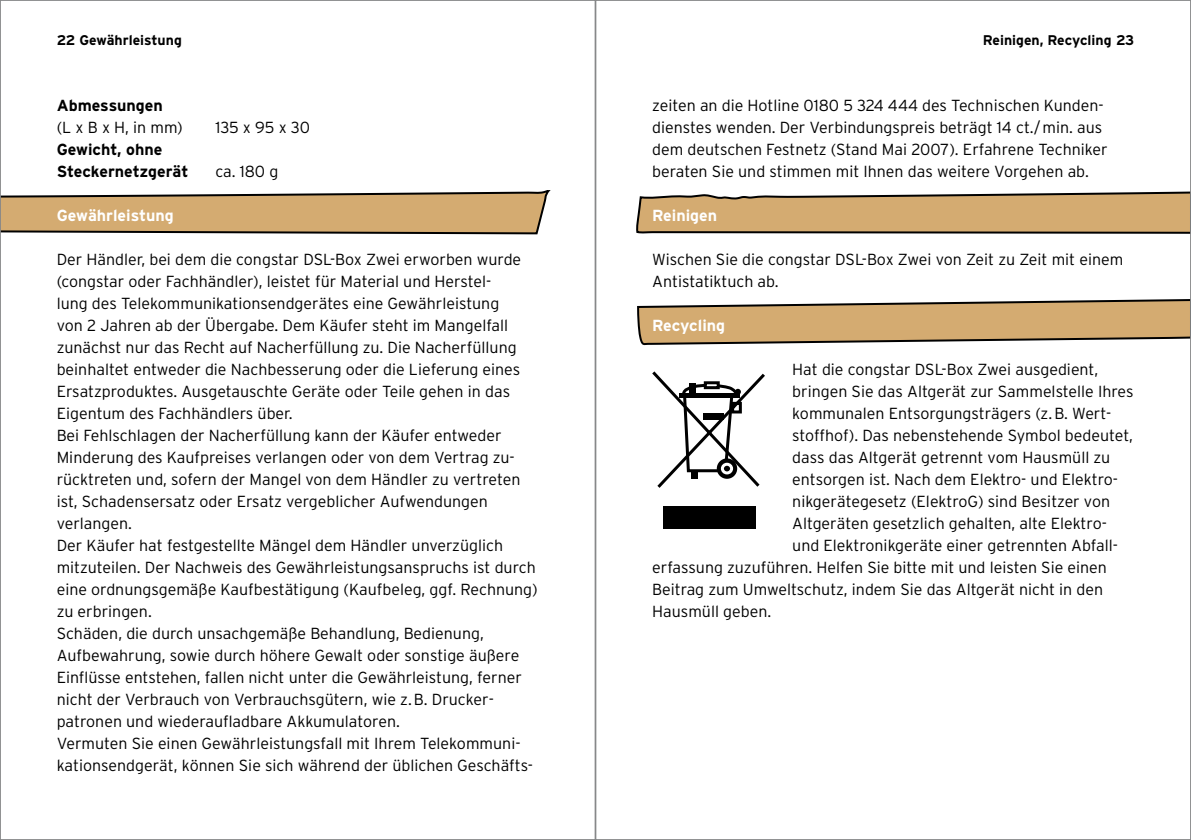
<style>
.page{position:relative;width:1191px;height:840px;background:#fff}
.page>*{position:absolute;margin:0;border:0;box-sizing:border-box;transform-origin:0 0}
.t1{font:300 16px/22px "Interstate";color:#000}
.t2{font:700 16px/22px "Interstate";color:#000}
.t3{font:700 16px "Interstate";color:#fff}
.t4{font:700 14px "Interstate";color:#000}
</style>
<div class="page">
<svg style="left:637px;top:299px;width:552px;height:47px;background:#c8aa7f"></svg>
<svg style="left:636px;top:191px;width:553px;height:43px;background:#c3a273"></svg>
<svg style="left:2px;top:190px;width:548px;height:45px;background:#c6a678"></svg>
<svg style="left:652px;top:371px;width:113px;height:117px"></svg>
<div style="left:663px;top:506px;width:92px;height:23px;background:#000"></div>
<div style="left:704px;top:381px;width:15px;height:8px;border:3px solid #000"></div>
<div style="left:721px;top:462px;width:12px;height:12px;border:3px solid #fff;border-radius:50%"></div>
<p class="t4" style="left:57px;top:33px;width:127px">22 Gewährleistung</p>
<p class="t4" style="left:983px;top:33px;width:153px">Reinigen, Recycling 23</p>
<p class="t2" style="left:57px;top:94px;width:108px">Abmessungen</p>
<p class="t1" style="left:57px;top:116px;width:128px">(L x B x H, in mm)</p>
<p class="t1" style="left:215px;top:116px;width:96px">135 x 95 x 30</p>
<p class="t2" style="left:57px;top:138px;width:133px">Gewicht, ohne<br>Steckernetzgerät</p>
<p class="t1" style="left:215px;top:160px;width:64px">ca. 180 g</p>
<p class="t3" style="left:57px;top:206px;width:119px">Gewährleistung</p>
<p class="t1" style="left:57px;top:248px;width:482px">Der Händler, bei dem die congstar DSL-Box Zwei erworben wurde (congstar oder Fachhändler), leistet für Material und Herstel-<br>lung des Telekommunikationsendgerätes eine Gewährleistung<br>von 2 Jahren ab der Übergabe. Dem Käufer steht im Mangelfall zunächst nur das Recht auf Nacherfüllung zu. Die Nacherfüllung beinhaltet entweder die Nachbesserung oder die Lieferung eines Ersatzproduktes. Ausgetauschte Geräte oder Teile gehen in das Eigentum des Fachhändlers über.<br>Bei Fehlschlagen der Nacherfüllung kann der Käufer entweder Minderung des Kaufpreises verlangen oder von dem Vertrag zu&shy;rücktreten und, sofern der Mangel von dem Händler zu ver-treten ist, Schadensersatz oder Ersatz vergeblicher Aufwen-dungen verlangen.<br>Der Käufer hat festgestellte Mängel dem Händler unverzüglich mitzuteilen. Der Nachweis des Gewährleistungsanspruchs ist durch eine ordnungsgemäße Kaufbestätigung (Kaufbeleg, ggf. Rechnung) zu erbringen.<br>Schäden, die durch unsachgemäße Behandlung, Bedienung, Auf-bewahrung, sowie durch höhere Gewalt oder sonstige äußere Einflüsse entstehen, fallen nicht unter die Gewährleistung, ferner nicht der Verbrauch von Verbrauchsgütern, wie z.B. Drucker&shy;patronen und wiederaufladbare Akkumulatoren.<br>Vermuten Sie einen Gewährleistungsfall mit Ihrem Telekommuni&shy;kationsendgerät, können Sie sich während der üblichen Geschäfts-</p>
<p class="t1" style="left:652px;top:94px;width:457px">zeiten an die Hotline 0180 5 324 444 des Technischen Kunden&shy;dienstes wenden. Der Verbindungspreis beträgt 14 ct./min. aus dem deutschen Festnetz (Stand Mai 2007). Erfahrene Techniker beraten Sie und stimmen mit Ihnen das weitere Vorgehen ab.</p>
<p class="t3" style="left:652px;top:206px;width:66px">Reinigen</p>
<p class="t1" style="left:652px;top:248px;width:472px">Wischen Sie die congstar DSL-Box Zwei von Zeit zu Zeit mit einem<br>Antistatiktuch ab.</p>
<p class="t3" style="left:652px;top:316px;width:75px">Recycling</p>
<p class="t1" style="left:792px;top:358px;width:307px">Hat die congstar DSL-Box Zwei ausgedient,</p>
<p class="t1" style="left:792px;top:380px;width:343px">bringen Sie das Altgerät zur Sammelstelle Ihres</p>
<p class="t1" style="left:792px;top:402px;width:321px">kommunalen Entsorgungsträgers (z.B. Wert-</p>
<p class="t1" style="left:792px;top:424px;width:342px">stoffhof). Das nebenstehende Symbol bedeutet,</p>
<p class="t1" style="left:792px;top:446px;width:319px">dass das Altgerät getrennt vom Hausmüll zu</p>
<p class="t1" style="left:792px;top:468px;width:327px">entsorgen ist. Nach dem Elektro- und Elektro-</p>
<p class="t1" style="left:792px;top:490px;width:319px">nikgerätegesetz (ElektroG) sind Besitzer von</p>
<p class="t1" style="left:792px;top:512px;width:316px">Altgeräten gesetzlich gehalten, alte Elektro-</p>
<p class="t1" style="left:792px;top:534px;width:327px">und Elektronikgeräte einer getrennten Abfall-</p>
<p class="t1" style="left:652px;top:556px;width:456px">erfassung zuzuführen. Helfen Sie bitte mit und leisten Sie einen</p>
<p class="t1" style="left:652px;top:578px;width:452px">Beitrag zum Umweltschutz, indem Sie das Altgerät nicht in den</p>
<p class="t1" style="left:652px;top:600px;width:121px">Hausmüll geben.</p>
</div>
